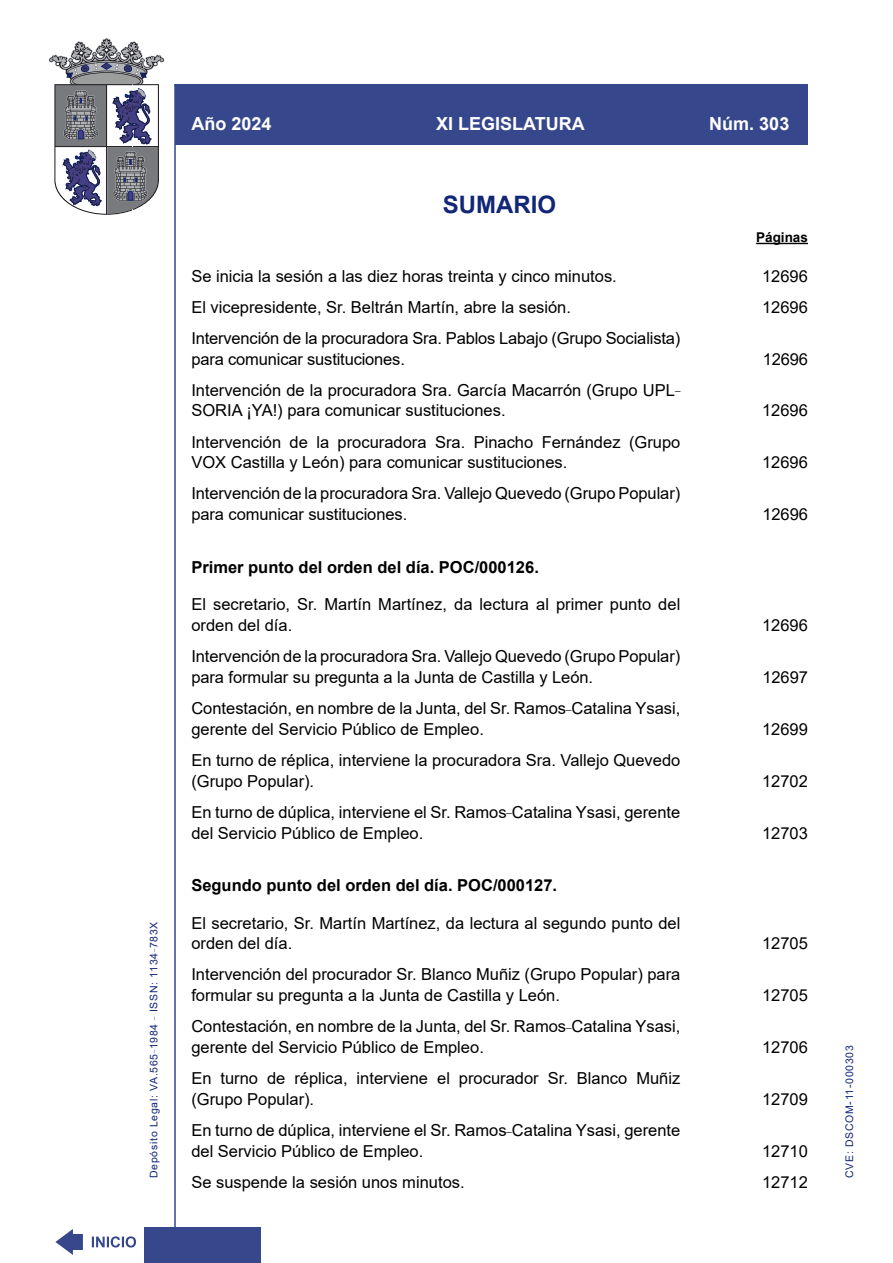
<style>
.page{position:relative;width:893px;height:1263px;background:#fff}
.page>*{position:absolute;margin:0;border:0;box-sizing:border-box;transform-origin:0 0}
.SumarioTitulo{font:700 24px "Arial";color:#122678}
.t1{font:700 18px "Arial";color:#fff}
.Sumario{font:16.5px/20.9px "Arial";color:#000}
.SumarioEpigrafe{font:700 16.5px "Arial";color:#000}
.Paginas{font:700 13.5px "Arial";color:#000}
.t2{font:10.5px "Arial";letter-spacing:.065em;color:#122678}
</style>
<div class="page">
<hr style="left:174px;top:84px;width:2px;height:1179px;background:#36478c">
<div style="left:144px;top:1227px;width:117px;height:36px;background:#36478c"></div>
<hr style="left:174px;top:84px;width:634px;height:1px;background:#36478c">
<svg style="left:92px;top:1236px;width:44px;height:11px"></svg>
<svg style="left:55px;top:1229px;width:28px;height:26px"></svg>
<div style="left:175px;top:85px;width:633px;height:60px;background:#36478c"></div>
<svg style="left:49px;top:38px;width:115px;height:177px"></svg>
<hr style="left:756px;top:243px;width:52px;height:1px;background:#000">
<p class="t2" style="left:146px;top:1178px;width:258px;rotate:-90deg">Depósito Legal: VA.565<sup>_</sup>1984 <sup>_</sup> ISSN: 1134<sup>_</sup>783X</p>
<p class="t1" style="left:191px;top:111px;width:82px">Año 2024</p>
<p class="t1" style="left:436px;top:111px;width:150px">XI LEGISLATURA</p>
<p class="t1" style="left:709px;top:111px;width:82px">Núm. 303</p>
<p class="SumarioTitulo" style="left:443px;top:188px;width:115px">SUMARIO</p>
<p class="Paginas" style="left:756px;top:228px;width:53px">Páginas</p>
<p class="Sumario" style="left:191px;top:265px;width:427px">Se inicia la sesión a las diez horas treinta y cinco minutos.</p>
<p class="Sumario" style="left:762px;top:265px;width:47px">12696</p>
<p class="Sumario" style="left:191px;top:296px;width:381px">El vicepresidente, Sr. Beltrán Martín, abre la sesión.</p>
<p class="Sumario" style="left:762px;top:296px;width:47px">12696</p>
<p class="Sumario" style="left:191px;top:327px;width:490px">Intervención de la procuradora Sra. Pablos Labajo (Grupo Socialista) para comunicar sustituciones.</p>
<p class="Sumario" style="left:763px;top:348px;width:47px">12696</p>
<p class="Sumario" style="left:191px;top:379px;width:490px">Intervención de la procuradora Sra. García Macarrón (Grupo UPL<sup>_<br></sup>SORIA ¡YA!) para comunicar sustituciones.</p>
<p class="Sumario" style="left:191px;top:431px;width:490px">Intervención de la procuradora Sra. Pinacho Fernández (Grupo<br>VOX Castilla y León) para comunicar sustituciones.</p>
<p class="Sumario" style="left:191px;top:483px;width:490px">Intervención de la procuradora Sra. Vallejo Quevedo (Grupo Popular) para comunicar sustituciones.</p>
<p class="SumarioEpigrafe" style="left:191px;top:555px;width:349px">Primer punto del orden del día. POC/000126.</p>
<p class="Sumario" style="left:191px;top:594px;width:490px">El secretario, Sr. Martín Martínez, da lectura al primer punto del orden del día.</p>
<p class="Sumario" style="left:191px;top:646px;width:490px">Intervención de la procuradora Sra. Vallejo Quevedo (Grupo Popular) para formular su pregunta a la Junta de Castilla y León.</p>
<p class="Sumario" style="left:191px;top:698px;width:490px">Contestación, en nombre de la Junta, del Sr. Ramos<sup>_</sup>Catalina Ysasi, gerente del Servicio Público de Empleo.</p>
<p class="Sumario" style="left:191px;top:750px;width:490px">En turno de réplica, interviene la procuradora Sra. Vallejo Quevedo (Grupo Popular).</p>
<p class="Sumario" style="left:191px;top:801px;width:490px">En turno de dúplica, interviene el Sr. Ramos<sup>_</sup>Catalina Ysasi, gerente del Servicio Público de Empleo.</p>
<p class="SumarioEpigrafe" style="left:191px;top:873px;width:367px">Segundo punto del orden del día. POC/000127.</p>
<p class="Sumario" style="left:191px;top:912px;width:490px">El secretario, Sr. Martín Martínez, da lectura al segundo punto del orden del día.</p>
<p class="Sumario" style="left:191px;top:964px;width:490px">Intervención del procurador Sr. Blanco Muñiz (Grupo Popular) para formular su pregunta a la Junta de Castilla y León.</p>
<p class="Sumario" style="left:191px;top:1016px;width:490px">Contestación, en nombre de la Junta, del Sr. Ramos<sup>_</sup>Catalina Ysasi, gerente del Servicio Público de Empleo.</p>
<p class="Sumario" style="left:191px;top:1068px;width:490px">En turno de réplica, interviene el procurador Sr. Blanco Muñiz (Grupo Popular).</p>
<p class="Sumario" style="left:191px;top:1120px;width:490px">En turno de dúplica, interviene el Sr. Ramos<sup>_</sup>Catalina Ysasi, gerente del Servicio Público de Empleo.</p>
<p class="Sumario" style="left:762px;top:400px;width:47px">12696</p>
<p class="Sumario" style="left:762px;top:452px;width:47px">12696</p>
<p class="Sumario" style="left:762px;top:504px;width:47px">12696</p>
<p class="Sumario" style="left:762px;top:615px;width:47px">12696</p>
<p class="Sumario" style="left:762px;top:667px;width:47px">12697</p>
<p class="Sumario" style="left:762px;top:718px;width:47px">12699</p>
<p class="Sumario" style="left:762px;top:770px;width:47px">12702</p>
<p class="Sumario" style="left:762px;top:822px;width:47px">12703</p>
<p class="Sumario" style="left:762px;top:933px;width:47px">12705</p>
<p class="Sumario" style="left:762px;top:985px;width:47px">12705</p>
<p class="Sumario" style="left:762px;top:1037px;width:47px">12706</p>
<p class="Sumario" style="left:762px;top:1089px;width:47px">12709</p>
<p class="Sumario" style="left:762px;top:1141px;width:47px">12710</p>
<p class="Sumario" style="left:191px;top:1172px;width:275px">Se suspende la sesión unos minutos.</p>
<p class="Sumario" style="left:762px;top:1172px;width:47px">12712</p>
<p class="t2" style="left:842px;top:1178px;width:134px;rotate:-90deg">CVE: DSCOM-11-000303</p>
</div>
